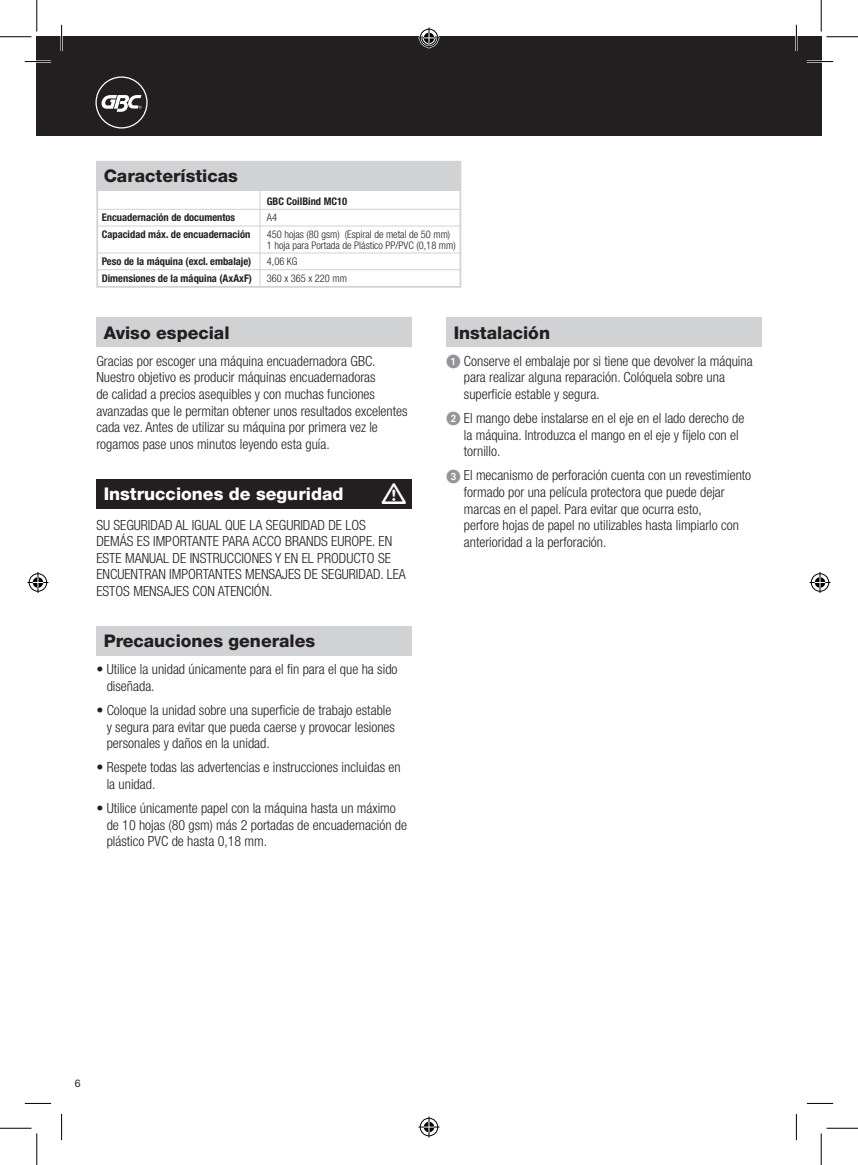
<style>
.page{position:relative;width:858px;height:1165px;background:#fff}
.page>*{position:absolute;margin:0;border:0;box-sizing:border-box;transform-origin:0 0}
.t1{font:800 17.5px "Helvetica Neue";color:#231f20}
.t2{font:800 17.5px "Helvetica Neue";color:#fff}
.t3{font:300 condensed 14px/16.6px "Helvetica Neue";color:#231f20}
.t4{font:700 condensed 10.5px/16.6px "Helvetica Neue";color:#231f20}
.t5{font:300 condensed 10.5px/16.6px "Helvetica Neue";color:#231f20}
.s1{font-family:"European Pi One";font-weight:400;font-stretch:normal;color:#939598}
</style>
<div class="page">
<div style="left:37px;top:37px;width:784px;height:99px;background:#231f20"></div>
<svg style="left:95px;top:76px;width:52px;height:53px"></svg>
<div style="left:96px;top:161px;width:364px;height:30px;background:#d1d2d4"></div>
<hr style="left:97px;top:226px;width:362px;height:1px;background:#d1d2d4">
<hr style="left:97px;top:209px;width:362px;height:1px;background:#d1d2d4">
<hr style="left:97px;top:269px;width:362px;height:1px;background:#d1d2d4">
<hr style="left:97px;top:253px;width:362px;height:1px;background:#d1d2d4">
<div style="left:96px;top:161px;width:365px;height:127px;border:2px solid #d1d2d4"></div>
<hr style="left:259px;top:186px;width:1px;height:101px;background:#d1d2d4">
<div style="left:96px;top:626px;width:315px;height:30px;background:#d1d2d4"></div>
<div style="left:446px;top:317px;width:315px;height:30px;background:#d1d2d4"></div>
<div style="left:96px;top:317px;width:315px;height:30px;background:#d1d2d4"></div>
<div style="left:96px;top:479px;width:315px;height:29px;background:#231f20"></div>
<hr style="left:25px;top:60px;width:26px;height:3px;background:#fff">
<hr style="left:806px;top:60px;width:26px;height:3px;background:#fff">
<hr style="left:60px;top:25px;width:3px;height:26px;background:#fff">
<hr style="left:795px;top:25px;width:2px;height:26px;background:#fff">
<svg style="left:25px;top:61px;width:26px;height:1px"></svg>
<svg style="left:806px;top:61px;width:26px;height:1px"></svg>
<svg style="left:25px;top:1103px;width:26px;height:1px"></svg>
<svg style="left:806px;top:1103px;width:26px;height:1px"></svg>
<svg style="left:61px;top:25px;width:1px;height:26px"></svg>
<svg style="left:61px;top:1114px;width:1px;height:26px"></svg>
<svg style="left:795px;top:25px;width:1px;height:26px"></svg>
<svg style="left:795px;top:1114px;width:1px;height:26px"></svg>
<hr style="left:0;top:36px;width:32px;height:1px;background:#000">
<hr style="left:826px;top:36px;width:31px;height:1px;background:#000">
<hr style="left:0;top:1128px;width:32px;height:1px;background:#000">
<hr style="left:826px;top:1128px;width:31px;height:1px;background:#000">
<hr style="left:36px;top:0;width:1px;height:32px;background:#000">
<hr style="left:36px;top:1133px;width:1px;height:32px;background:#000">
<hr style="left:820px;top:0;width:1px;height:32px;background:#000">
<hr style="left:820px;top:1133px;width:1px;height:32px;background:#000">
<svg style="left:418px;top:27px;width:21px;height:21px"></svg>
<svg style="left:418px;top:1116px;width:21px;height:21px"></svg>
<svg style="left:27px;top:572px;width:21px;height:21px"></svg>
<svg style="left:809px;top:572px;width:21px;height:21px"></svg>
<p class="t1" style="left:104px;top:166px;width:136px">Características</p>
<p class="t4" style="left:102px;top:209px;width:150px">Encuadernación de documentos<br>Capacidad máx. de encuadernación</p>
<p class="t4" style="left:102px;top:253px;width:152px">Peso de la máquina (excl. embalaje)<br>Dimensiones de la máquina (AxAxF)</p>
<p class="t4" style="left:267px;top:192px;width:82px">GBC CoilBind MC10</p>
<p class="t5" style="left:267px;top:209px;width:185px">A4<br>450 hojas (80 gsm) (Espiral de metal de 50 mm)</p>
<p class="t5" style="left:267px;top:236px;width:190px">1 hoja para Portada de Plástico PP/PVC (0,18 mm)<br>4,06 KG<br>360 x 365 x 220 mm</p>
<p class="t1" style="left:104px;top:322px;width:127px">Aviso especial</p>
<p class="t3" style="left:96px;top:352px;width:312px">Gracias por escoger una máquina encuadernadora GBC.<br>Nuestro objetivo es producir máquinas encuadernadoras<br>de calidad a precios asequibles y con muchas funciones avanzadas que le permitan obtener unos resultados excelentes cada vez. Antes de utilizar su máquina por primera vez le rogamos pase unos minutos leyendo esta guía.</p>
<p class="t2" style="left:104px;top:484px;width:241px">Instrucciones de seguridad</p>
<p class="t3" style="left:96px;top:516px;width:311px">SU SEGURIDAD AL IGUAL QUE LA SEGURIDAD DE LOS DEMÁS ES IMPORTANTE PARA ACCO BRANDS EUROPE. EN ESTE MANUAL DE INSTRUCCIONES Y EN EL PRODUCTO SE ENCUENTRAN IMPORTANTES MENSAJES DE SEGURIDAD. LEA ESTOS MENSAJES CON ATENCIÓN.</p>
<p class="t1" style="left:104px;top:631px;width:213px">Precauciones generales</p>
<p class="t3" style="left:107px;top:661px;width:292px;text-indent:-10px">• Utilice la unidad únicamente para el fin para el que ha sido diseñada.</p>
<p class="t3" style="left:107px;top:701px;width:290px;text-indent:-10px">• Coloque la unidad sobre una superficie de trabajo estable y segura para evitar que pueda caerse y provocar lesiones personales y daños en la unidad.</p>
<p class="t3" style="left:107px;top:759px;width:295px;text-indent:-10px">• Respete todas las advertencias e instrucciones incluidas en la unidad.</p>
<p class="t3" style="left:107px;top:799px;width:302px;text-indent:-10px">• Utilice únicamente papel con la máquina hasta un máximo de 10 hojas (80 gsm) más 2 portadas de encuadernación de plástico PVC de hasta 0,18 mm.</p>
<p class="t1" style="left:453px;top:322px;width:98px">Instalación</p>
<p class="t3" style="left:464px;top:352px;width:290px;text-indent:-17px"><span class="s1">1</span> Conserve el embalaje por si tiene que devolver la máquina para realizar alguna reparación. Colóquela sobre una superficie estable y segura.</p>
<p class="t3" style="left:464px;top:410px;width:282px;text-indent:-17px"><span class="s1">2</span> El mango debe instalarse en el eje en el lado derecho de la máquina. Introduzca el mango en el eje y fíjelo con el tornillo.</p>
<p class="t3" style="left:464px;top:467px;width:289px;text-indent:-17px"><span class="s1">3</span> El mecanismo de perforación cuenta con un revestimiento formado por una película protectora que puede dejar marcas en el papel. Para evitar que ocurra esto,<br>perfore hojas de papel no utilizables hasta limpiarlo con anterioridad a la perforación.</p>
</div>
